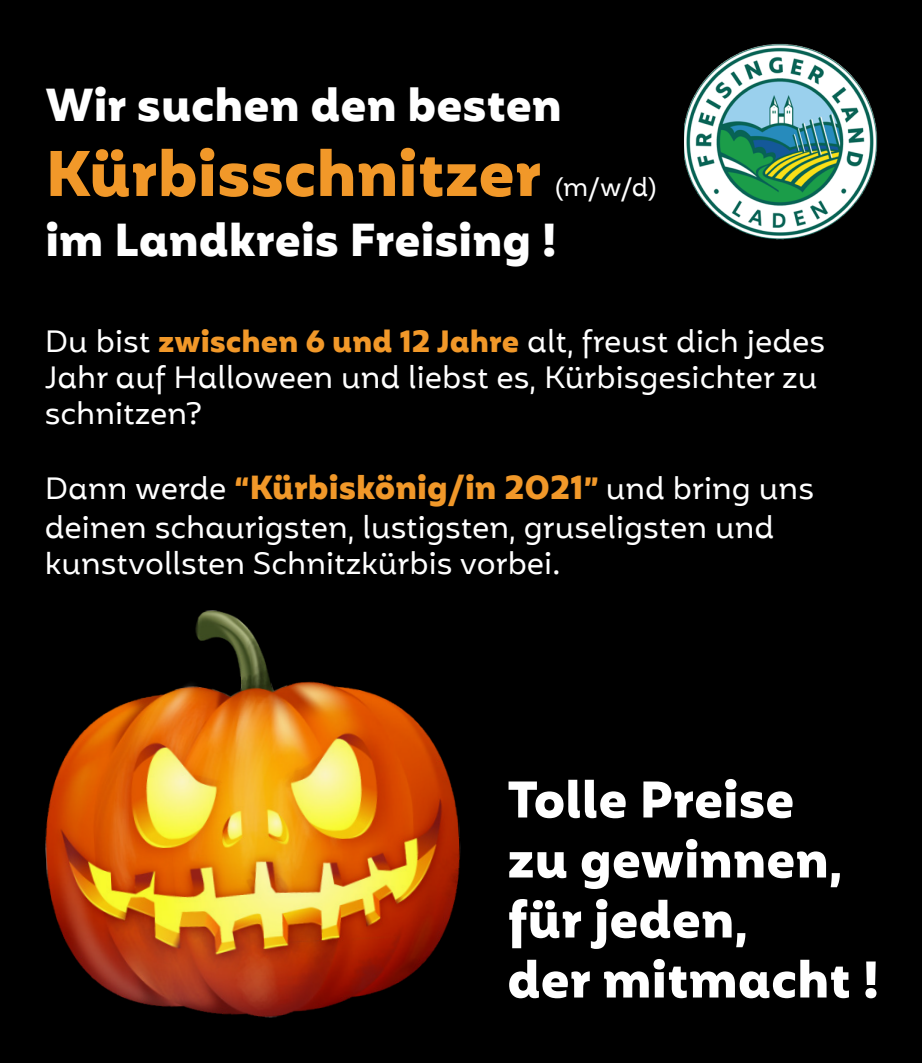
<style>
.page{position:relative;width:922px;height:1063px;background:#fff}
.page>*{position:absolute;margin:0;border:0;box-sizing:border-box;transform-origin:0 0}
.t1{font:700 62.5px "Mohr Alt";color:#f19829}
.t2{font:700 50px "Mohr Alt";color:#fff}
.t3{font:700 45px "Mohr Alt";color:#fff}
.t4{font:30px/36px "Mohr Alt";color:#fff}
.t5{font:25px "Mohr Alt";color:#fff}
.s1{font-weight:700;color:#f19829}
.s2{font-weight:700;font-size:32.5px;color:#f19829}
</style>
<div class="page">
<div style="left:0;top:0;width:921px;height:1063px;background:#000"></div>
<img style="left:26px;top:596px;width:450px;height:442px">
<img style="left:684px;top:41px;width:196px;height:200px">
<p class="t3" style="left:45px;top:79px;width:518px">Wir suchen den besten</p>
<p class="t1" style="left:45px;top:138px;width:497px">Kürbisschnitzer</p>
<p class="t5" style="left:555px;top:173px;width:103px">(m/w/d)</p>
<p class="t3" style="left:45px;top:214px;width:513px">im Landkreis Freising !</p>
<p class="t4" style="left:45px;top:324px;width:781px">Du bist <span class="s1">zwischen 6 und 12 Jahre</span> alt, freust dich jedes<br>Jahr auf Halloween und liebst es, Kürbisgesichter zu schnitzen?</p>
<p class="t4" style="left:45px;top:470px;width:770px;line-height:39px">Dann werde <span class="s1">“</span><span class="s2">Kürbiskönig/in 2021</span><span class="s1">”</span> und bring uns deinen schaurigsten, lustigsten, gruseligsten und</p>
<p class="t4" style="left:45px;top:546px;width:517px">kunstvollsten Schnitzkürbis vorbei.</p>
<p class="t2" style="left:507px;top:771px;width:288px">Tolle Preise</p>
<p class="t2" style="left:507px;top:831px;width:337px">zu gewinnen,</p>
<p class="t2" style="left:507px;top:891px;width:242px">für jeden,</p>
<p class="t2" style="left:507px;top:951px;width:373px">der mitmacht !</p>
</div>
